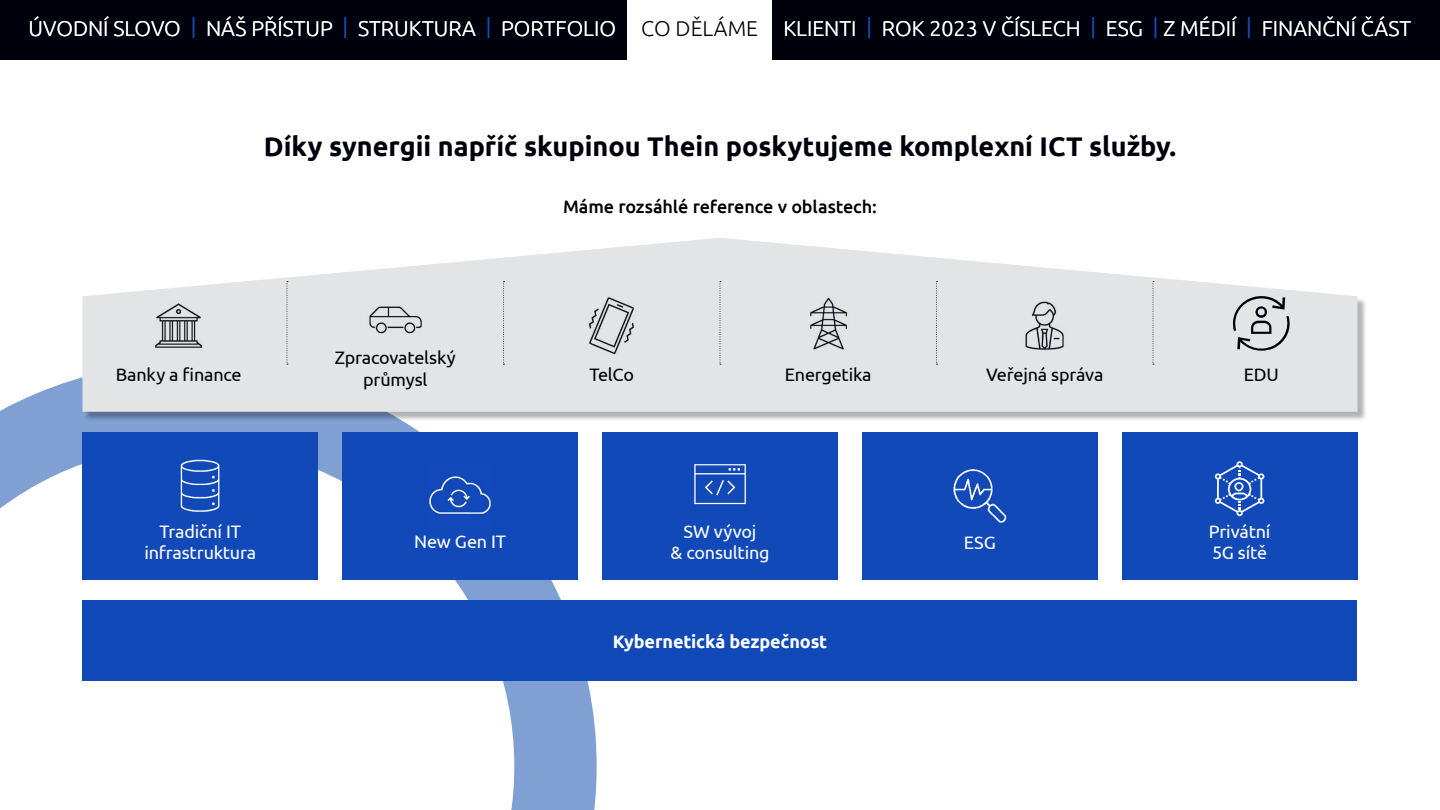
<style>
.page{position:relative;width:1440px;height:810px;background:#fff}
.page>*{position:absolute;margin:0;border:0;box-sizing:border-box;transform-origin:0 0}
.t1{font:700 27px "Ubuntu";color:#00000d}
.t2{font:300 21.45px "Ubuntu";color:#fff}
.t3{font:18px/21.6px "Ubuntu";letter-spacing:-.01em;color:#fff;text-align:center}
.t4{font:18px/21.6px "Ubuntu";letter-spacing:-.01em;color:#000;text-align:center}
.t5{font:500 18px "Ubuntu";letter-spacing:-.005em;color:#000}
.t6{font:700 18px "Ubuntu";letter-spacing:-.005em;color:#fff}
.s1{color:#1249b9}
.s2{color:#000}
</style>
<div class="page">
<div style="left:0;top:0;width:1440px;height:60px;background:#00000d"></div>
<svg style="left:0;top:377px;width:597px;height:433px"></svg>
<div style="left:83px;top:239px;width:1284px;height:182px;background:#000;opacity:.3"></div>
<svg style="left:82px;top:238px;width:1276px;height:174px;fill:#e3e4e5"></svg>
<div style="left:862px;top:432px;width:236px;height:148px;background:#1249b9"></div>
<img style="left:953px;top:469px;width:54px;height:54px">
<div style="left:342px;top:432px;width:236px;height:148px;background:#1249b9"></div>
<img style="left:429px;top:476px;width:62px;height:39px">
<div style="left:1122px;top:432px;width:236px;height:148px;background:#1249b9"></div>
<svg style="left:1215px;top:461px;width:49px;height:55px"></svg>
<div style="left:602px;top:432px;width:236px;height:148px;background:#1249b9"></div>
<img style="left:694px;top:464px;width:52px;height:41px">
<div style="left:82px;top:432px;width:236px;height:148px;background:#1249b9"></div>
<img style="left:180px;top:459px;width:40px;height:53px">
<div style="left:82px;top:601px;width:1276px;height:80px;background:#1249b9"></div>
<div style="left:627px;top:0;width:145px;height:76px;background:#fff"></div>
<img style="left:149px;top:296px;width:59px;height:59px">
<img style="left:583px;top:296px;width:58px;height:59px">
<img style="left:1016px;top:296px;width:58px;height:59px">
<img style="left:367px;top:291px;width:56px;height:52px">
<img style="left:801px;top:296px;width:54px;height:55px">
<svg style="left:1230px;top:294px;width:62px;height:57px;background:#babbbe"></svg>
<svg style="left:287px;top:281px;width:1px;height:84px"></svg>
<svg style="left:503px;top:281px;width:1px;height:84px"></svg>
<svg style="left:720px;top:281px;width:1px;height:84px"></svg>
<svg style="left:936px;top:281px;width:2px;height:84px"></svg>
<svg style="left:1153px;top:281px;width:1px;height:84px"></svg>
<p class="t2" style="left:29px;top:15px;width:1384px">ÚVODNÍ SLOVO <span class="s1">|</span> NÁŠ PŘÍSTUP <span class="s1">|</span> STRUKTURA <span class="s1">|</span> PORTFOLIO | <span class="s2">CO DĚLÁME</span> | KLIENTI <span class="s1">|</span> ROK 2023 V ČÍSLECH <span class="s1">|</span> ESG <span class="s1">|</span> Z MÉDIÍ <span class="s1">|</span> FINANČNÍ ČÁST</p>
<p class="t1" style="left:264px;top:130px;width:914px">Díky synergii napříč skupinou Thein poskytujeme komplexní ICT služby.</p>
<p class="t5" style="left:563px;top:195px;width:315px">Máme rozsáhlé reference v oblastech:</p>
<p class="t4" style="left:335px;top:347px;width:123px">Zpracovatelský průmysl</p>
<p class="t4" style="left:116px;top:363px;width:127px">Banky a finance</p>
<p class="t4" style="left:589px;top:363px;width:46px">TelCo</p>
<p class="t4" style="left:986px;top:363px;width:119px">Veřejná správa</p>
<p class="t4" style="left:785px;top:363px;width:88px">Energetika</p>
<p class="t4" style="left:1244px;top:364px;width:37px">EDU</p>
<p class="t3" style="left:145px;top:520px;width:113px">Tradiční IT infrastruktura</p>
<p class="t3" style="left:670px;top:520px;width:101px">SW vývoj<br>&amp; consulting</p>
<p class="t3" style="left:414px;top:531px;width:93px">New Gen IT</p>
<p class="t3" style="left:964px;top:531px;width:34px">ESG</p>
<p class="t6" style="left:613px;top:630px;width:216px">Kybernetická bezpečnost</p>
<p class="t3" style="left:1209px;top:520px;width:63px;text-align:left">Privátní<br>5G sítě</p>
</div>
